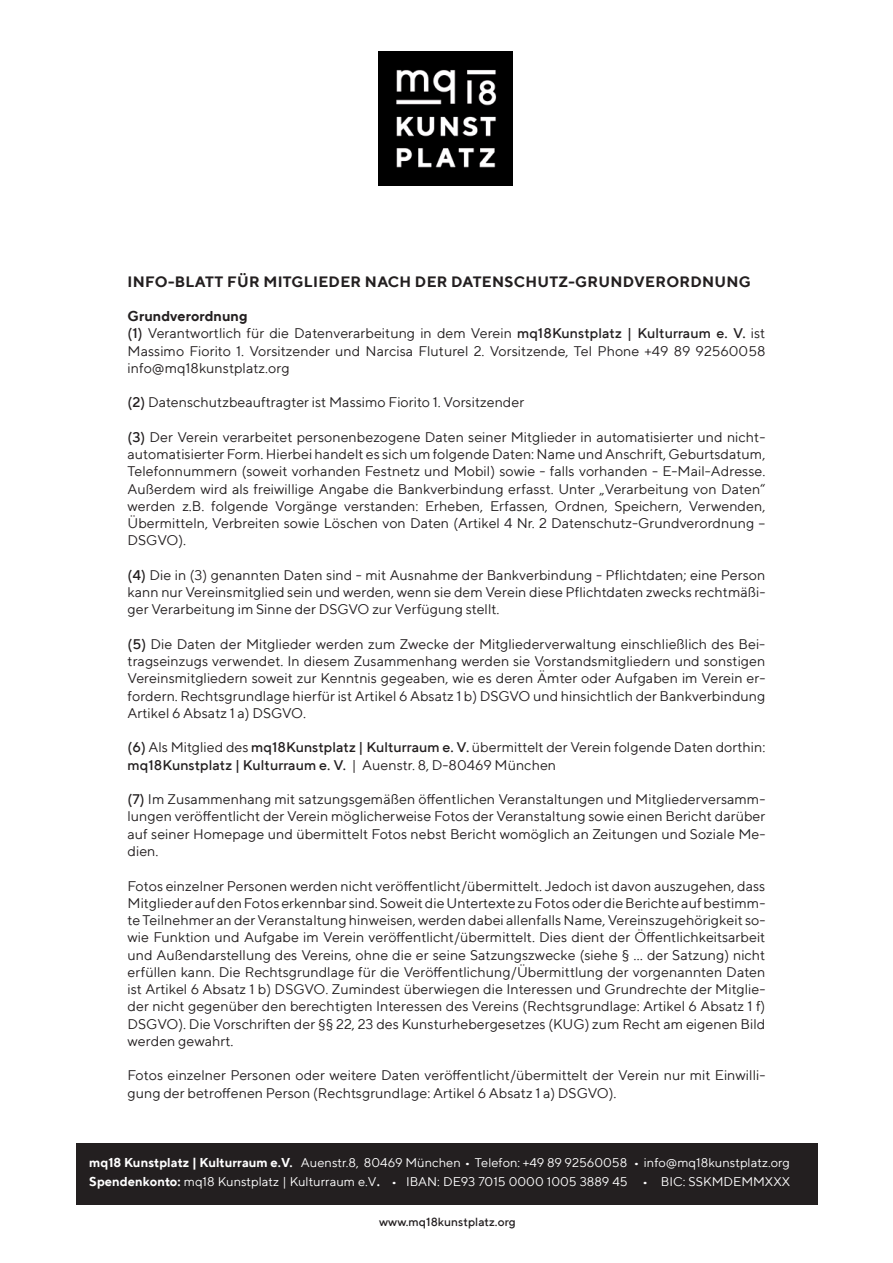
<style>
.page{position:relative;width:893px;height:1263px;background:#fff}
.page>*{position:absolute;margin:0;border:0;box-sizing:border-box;transform-origin:0 0}
.t1{font:700 15px "TT Norms";letter-spacing:.02em;color:#231f20}
.t2{font:14.25px/17.2px "TT Norms";color:#231f20;text-align:justify}
.t3{font:12.9px/19.2px "TT Norms";color:#fff}
.t4{font:500 12px "TT Norms";color:#231f20}
.s1{font-weight:700}
.s2{font-weight:500}
.s3{font-weight:900}
</style>
<div class="page">
<img style="left:378px;top:51px;width:135px;height:134px">
<div style="left:76px;top:1143px;width:741px;height:61px;background:#231f20"></div>
<p class="t1" style="left:128px;top:272px;width:625px">INFO-BLATT FÜR MITGLIEDER NACH DER DATENSCHUTZ-GRUNDVERORDNUNG</p>
<p class="t2" style="left:128px;top:307px;width:639px;text-align:left"><span class="s1">Grundverordnung<br></span><span class="s2">(1)</span> Verantwortlich für die Datenverarbeitung in dem Verein <span class="s2">mq18Kunstplatz | Kulturraum e. V.</span> ist Massimo Fiorito 1. Vorsitzender und Narcisa Fluturel 2. Vorsitzende, Tel Phone +49 89 92560058 info@mq18kunstplatz.org</p>
<p class="t2" style="left:128px;top:393px;width:398px"><span class="s2">(2)</span> Datenschutzbeauftragter ist Massimo Fiorito 1. Vorsitzender</p>
<p class="t2" style="left:128px;top:428px;width:639px"><span class="s2">(3)</span> Der Verein verarbeitet personenbezogene Daten seiner Mitglieder in automatisierter und nicht&shy;automatisierter Form. Hierbei handelt es sich um folgende Daten: Name und Anschrift, Geburtsdatum, Telefonnummern (soweit vorhanden Festnetz und Mobil) sowie - falls vorhanden - E-Mail-Adresse.<br>Außerdem wird als freiwillige Angabe die Bankverbindung erfasst. Unter „Verarbeitung von Daten“ werden z.B. folgende Vorgänge verstanden: Erheben, Erfassen, Ordnen, Speichern, Verwenden, Übermitteln, Verbreiten sowie Löschen von Daten (Artikel 4 Nr. 2 Datenschutz-Grundverordnung – DSGVO).</p>
<p class="t2" style="left:128px;top:566px;width:639px"><span class="s2">(4)</span> Die in (3) genannten Daten sind - mit Ausnahme der Bankverbindung - Pflichtdaten; eine Person kann nur Vereinsmitglied sein und werden, wenn sie dem Verein diese Pflichtdaten zwecks rechtmäßi&shy;ger Verarbeitung im Sinne der DSGVO zur Verfügung stellt.</p>
<p class="t2" style="left:128px;top:635px;width:639px"><span class="s2">(5)</span> Die Daten der Mitglieder werden zum Zwecke der Mitgliederverwaltung einschließlich des Bei&shy;tragseinzugs verwendet. In diesem Zusammenhang werden sie Vorstandsmitgliedern und sonstigen Vereinsmitgliedern soweit zur Kenntnis gegeaben, wie es deren Ämter oder Aufgaben im Verein er&shy;fordern. Rechtsgrundlage hierfür ist Artikel 6 Absatz 1 b) DSGVO und hinsichtlich der Bankverbindung Artikel 6 Absatz 1 a) DSGVO.</p>
<p class="t2" style="left:128px;top:738px;width:639px"><span class="s2">(6)</span> Als Mitglied des <span class="s2">mq18Kunstplatz | Kulturraum e. V.</span> übermittelt der Verein folgende Daten dorthin: <span class="s2">mq18Kunstplatz | Kulturraum e. V.</span> | Auenstr. 8, D-80469 München</p>
<p class="t2" style="left:128px;top:790px;width:639px"><span class="s2">(7)</span> Im Zusammenhang mit satzungsgemäßen öffentlichen Veranstaltungen und Mitgliederversamm&shy;lungen veröffentlicht der Verein möglicherweise Fotos der Veranstaltung sowie einen Bericht darüber auf seiner Homepage und übermittelt Fotos nebst Bericht womöglich an Zeitungen und Soziale Me&shy;dien.</p>
<p class="t2" style="left:128px;top:876px;width:639px">Fotos einzelner Personen werden nicht veröffentlicht/übermittelt. Jedoch ist davon auszugehen, dass Mitglieder auf den Fotos erkennbar sind. Soweit die Untertexte zu Fotos oder die Berichte auf bestimm&shy;te Teilnehmer an der Veranstaltung hinweisen, werden dabei allenfalls Name, Vereinszugehörigkeit so&shy;wie Funktion und Aufgabe im Verein veröffentlicht/übermittelt. Dies dient der Öffentlichkeitsarbeit und Außendarstellung des Vereins, ohne die er seine Satzungszwecke (siehe § … der Satzung) nicht erfüllen kann. Die Rechtsgrundlage für die Veröffentlichung/Übermittlung der vorgenannten Daten ist Artikel 6 Absatz 1 b) DSGVO. Zumindest überwiegen die Interessen und Grundrechte der Mitglie&shy;der nicht gegenüber den berechtigten Interessen des Vereins (Rechtsgrundlage: Artikel 6 Absatz 1 f)<br>DSGVO). Die Vorschriften der §§ 22, 23 des Kunsturhebergesetzes (KUG) zum Recht am eigenen Bild werden gewahrt.</p>
<p class="t2" style="left:128px;top:1066px;width:639px">Fotos einzelner Personen oder weitere Daten veröffentlicht/übermittelt der Verein nur mit Einwilli&shy;gung der betroffenen Person (Rechtsgrundlage: Artikel 6 Absatz 1 a) DSGVO).</p>
<p class="t3" style="left:89px;top:1152px;width:702px"><span class="s1">mq18 Kunstplatz | Kulturraum e.V.</span> Auenstr.8, 80469 München <span class="s3">·</span> Telefon: +49 89 92560058 <span class="s3">·</span> info@mq18kunstplatz.org<br><span class="s1">Spendenkonto:</span> mq18 Kunstplatz | Kulturraum e.V<span class="s1">.</span> <span class="s3">·</span> IBAN: DE93 7015 0000 1005 3889 45 <span class="s3">·</span> BIC: SSKMDEMMXXX</p>
<p class="t4" style="left:379px;top:1214px;width:138px">www.mq18kunstplatz.org</p>
</div>
